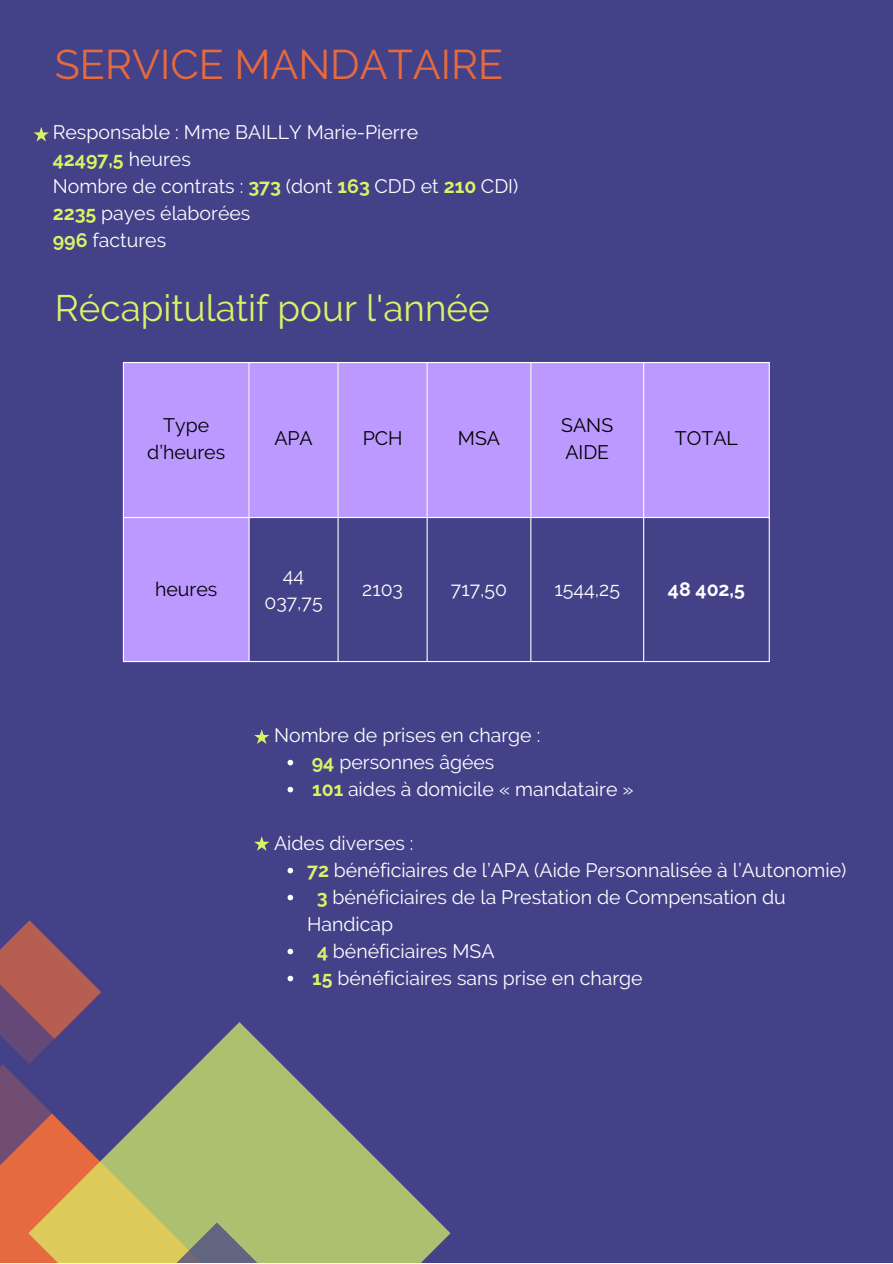
<style>
.page{position:relative;width:893px;height:1264px;background:#fff}
.page>*{position:absolute;margin:0;border:0;box-sizing:border-box;transform-origin:0 0}
.t1{font:41.25px "Raleway";color:#e66a3f}
.t2{font:36.75px "Raleway";color:#d8f366}
.t3{font:19.5px/27px "Raleway";color:#fff;text-align:center}
.t4{font:19.5px/27px "Raleway";color:#000;text-align:center}
.t5{font:700 19.5px "Raleway";color:#d8f366}
.t6{font:700 19.5px "Raleway";color:#fff}
.s1{font-weight:400;color:#fff}
.s2{font-weight:700;color:#d8f366}
</style>
<div class="page">
<div style="left:0;top:0;width:892px;height:1262px;background:#434188"></div>
<svg style="left:324px;top:1107px;width:126px;height:155px;fill:#adc06f"></svg>
<svg style="left:34px;top:127px;width:15px;height:14px"></svg>
<svg style="left:124px;top:363px;width:644px;height:298px;fill:#b9f"></svg>
<hr style="left:123px;top:363px;width:1px;height:298px;background:#fff">
<hr style="left:248px;top:363px;width:1px;height:298px;background:#fff">
<hr style="left:337px;top:363px;width:1px;height:298px;background:#fff">
<hr style="left:426px;top:363px;width:1px;height:298px;background:#fff">
<hr style="left:530px;top:363px;width:1px;height:298px;background:#fff">
<hr style="left:643px;top:363px;width:1px;height:298px;background:#fff">
<hr style="left:768px;top:363px;width:1px;height:298px;background:#fff">
<hr style="left:123px;top:362px;width:646px;height:1px;background:#fff">
<hr style="left:123px;top:517px;width:646px;height:1px;background:#fff">
<hr style="left:123px;top:661px;width:646px;height:1px;background:#fff">
<svg style="left:287px;top:759px;width:6px;height:6px"></svg>
<svg style="left:287px;top:786px;width:6px;height:6px"></svg>
<svg style="left:287px;top:867px;width:6px;height:6px"></svg>
<svg style="left:287px;top:894px;width:6px;height:6px"></svg>
<svg style="left:0;top:920px;width:324px;height:342px"></svg>
<svg style="left:254px;top:729px;width:15px;height:15px"></svg>
<svg style="left:254px;top:836px;width:15px;height:14px"></svg>
<p class="t1" style="left:55px;top:40px;width:449px">SERVICE MANDATAIRE</p>
<p class="t3" style="left:53px;top:119px;width:367px">Responsable : Mme BAILLY Marie-Pierre</p>
<p class="t5" style="left:53px;top:148px;width:140px">42497,5 <span class="s1">heures</span></p>
<p class="t3" style="left:53px;top:173px;width:467px">Nombre de contrats : <span class="s2">373</span> (dont <span class="s2">163</span> CDD et <span class="s2">210</span> CDI)</p>
<p class="t3" style="left:53px;top:200px;width:199px"><span class="s2">2235</span> payes élaborées</p>
<p class="t3" style="left:53px;top:227px;width:115px"><span class="s2">996</span> factures</p>
<p class="t2" style="left:55px;top:286px;width:436px">Récapitulatif pour l'année</p>
<p class="t4" style="left:147px;top:411px;width:79px">Type d’heures</p>
<p class="t4" style="left:274px;top:425px;width:40px">APA</p>
<p class="t4" style="left:362px;top:425px;width:41px">PCH</p>
<p class="t4" style="left:458px;top:425px;width:44px">MSA</p>
<p class="t4" style="left:561px;top:411px;width:53px;text-align:left">SANS<br>AIDE</p>
<p class="t4" style="left:675px;top:425px;width:64px">TOTAL</p>
<p class="t4" style="left:155px;top:575px;width:64px">heures</p>
<p class="t3" style="left:264px;top:562px;width:60px">44<br>037,75</p>
<p class="t3" style="left:362px;top:575px;width:42px">2103</p>
<p class="t3" style="left:451px;top:575px;width:58px">717,50</p>
<p class="t3" style="left:554px;top:575px;width:67px">1544,25</p>
<p class="t6" style="left:668px;top:577px;width:78px">48 402,5</p>
<p class="t3" style="left:274px;top:721px;width:268px">Nombre de prises en charge :</p>
<p class="t3" style="left:312px;top:748px;width:184px"><span class="s2">94</span> personnes âgées</p>
<p class="t3" style="left:312px;top:775px;width:323px"><span class="s2">101</span> aides à domicile « mandataire »</p>
<p class="t3" style="left:274px;top:829px;width:141px">Aides diverses :</p>
<p class="t3" style="left:307px;top:856px;width:540px"><span class="s2">72</span> bénéficiaires de l’APA (Aide Personnalisée à l’Autonomie)</p>
<p class="t3" style="left:307px;top:883px;width:480px;text-align:left;text-indent:10px"><span class="s2">3</span> bénéficiaires de la Prestation de Compensation du<br>Handicap</p>
<p class="t3" style="left:317px;top:937px;width:179px"><span class="s2">4</span> bénéficiaires MSA</p>
<p class="t3" style="left:312px;top:964px;width:332px"><span class="s2">15</span> bénéficiaires sans prise en charge</p>
</div>
